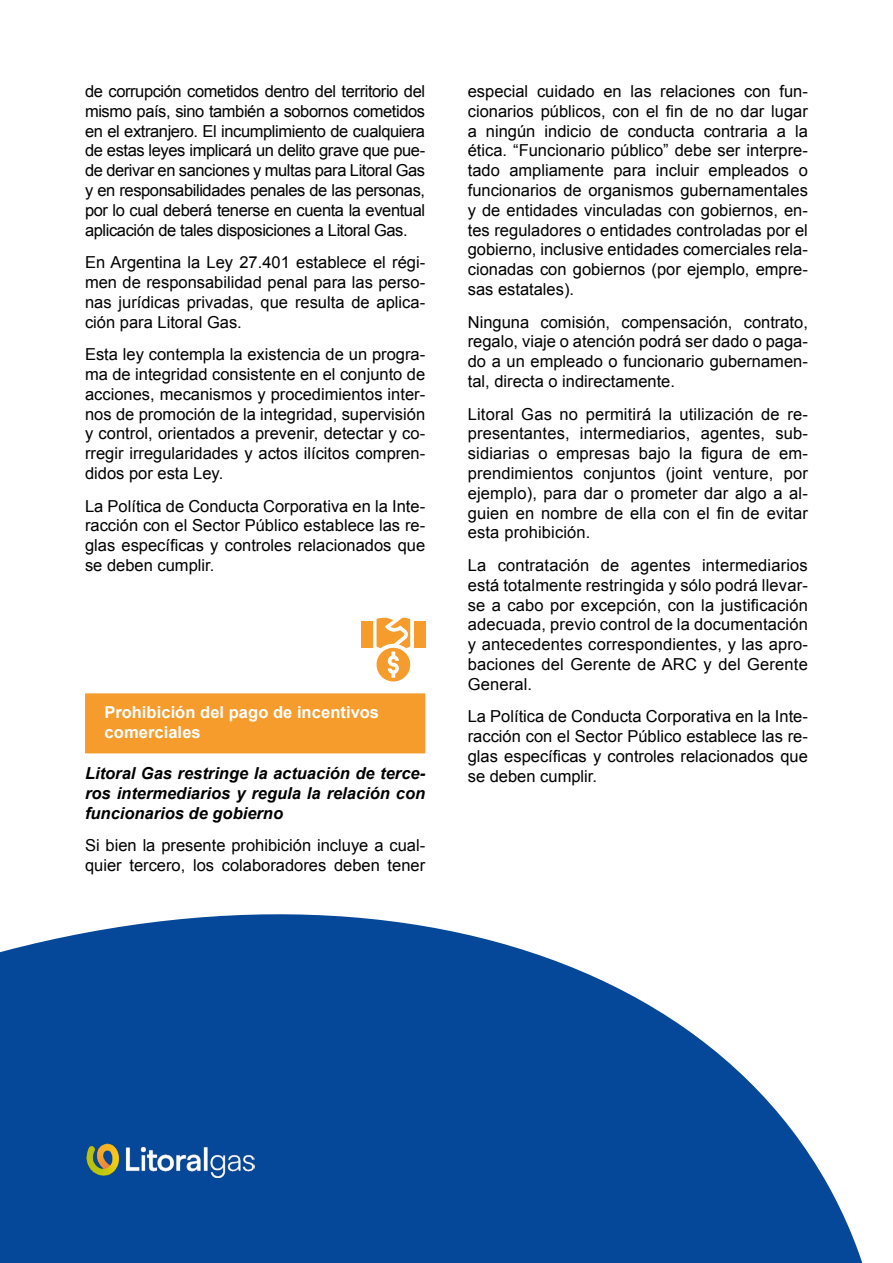
<style>
.page{position:relative;width:893px;height:1263px;background:#fff}
.page>*{position:absolute;margin:0;border:0;box-sizing:border-box;transform-origin:0 0}
.t1{font:16.5px/19.8px "Arial";color:#000;text-align:justify}
.t2{font:italic 700 16.5px/19.8px "Arial";color:#000;text-align:justify}
.t3{font:700 16.5px/19.8px "Arial";letter-spacing:.005em;color:#fff}
</style>
<div class="page">
<div style="left:85px;top:693px;width:340px;height:60px;background:#f59c2d"></div>
<svg style="left:0;top:914px;width:863px;height:349px;fill:#054798"></svg>
<div style="left:361px;top:622px;width:12px;height:26px;background:#f59c2d"></div>
<div style="left:414px;top:622px;width:11px;height:26px;background:#f59c2d"></div>
<svg style="left:376px;top:617px;width:35px;height:64px"></svg>
<img style="left:85px;top:1144px;width:170px;height:34px">
<p class="t1" style="left:85px;top:82px;width:342px">de corrupción cometidos dentro del territorio del mismo país, sino también a sobornos cometidos en el extranjero. El incumplimiento de cualquiera de estas leyes implicará un delito grave que pue&shy;de derivar en sanciones y multas para Litoral Gas y en responsabilidades penales de las personas, por lo cual deberá tenerse en cuenta la eventual aplicación de tales disposiciones a Litoral Gas.</p>
<p class="t1" style="left:85px;top:253px;width:342px">En Argentina la Ley 27.401 establece el régi&shy;men de responsabilidad penal para las perso&shy;nas jurídicas privadas, que resulta de aplica&shy;ción para Litoral Gas.</p>
<p class="t1" style="left:85px;top:345px;width:342px">Esta ley contempla la existencia de un progra&shy;ma de integridad consistente en el conjunto de acciones, mecanismos y procedimientos inter&shy;nos de promoción de la integridad, supervisión y control, orientados a prevenir, detectar y co&shy;rregir irregularidades y actos ilícitos compren&shy;didos por esta Ley.</p>
<p class="t1" style="left:85px;top:496px;width:342px">La Política de Conducta Corporativa en la Inte&shy;racción con el Sector Público establece las re&shy;glas específicas y controles relacionados que se deben cumplir.</p>
<p class="t3" style="left:105px;top:703px;width:276px">Prohibición del pago de incentivos comerciales</p>
<p class="t2" style="left:85px;top:764px;width:342px">Litoral Gas restringe la actuación de terce&shy;ros intermediarios y regula la relación con funcionarios de gobierno</p>
<p class="t1" style="left:85px;top:836px;width:342px">Si bien la presente prohibición incluye a cual&shy;quier tercero, los colaboradores deben tener</p>
<p class="t1" style="left:468px;top:82px;width:342px">especial cuidado en las relaciones con fun&shy;cionarios públicos, con el fin de no dar lugar a ningún indicio de conducta contraria a la ética. “Funcionario público” debe ser interpre&shy;tado ampliamente para incluir empleados o funcionarios de organismos gubernamentales y de entidades vinculadas con gobiernos, en&shy;tes reguladores o entidades controladas por el gobierno, inclusive entidades comerciales rela&shy;cionadas con gobiernos (por ejemplo, empre&shy;sas estatales).</p>
<p class="t1" style="left:468px;top:312px;width:342px">Ninguna comisión, compensación, contrato, regalo, viaje o atención podrá ser dado o paga&shy;do a un empleado o funcionario gubernamen&shy;tal, directa o indirectamente.</p>
<p class="t1" style="left:468px;top:404px;width:342px">Litoral Gas no permitirá la utilización de re&shy;presentantes, intermediarios, agentes, sub&shy;sidiarias o empresas bajo la figura de em&shy;prendimientos conjuntos (joint venture, por ejemplo), para dar o prometer dar algo a al&shy;guien en nombre de ella con el fin de evitar esta prohibición.</p>
<p class="t1" style="left:468px;top:555px;width:342px">La contratación de agentes intermediarios está totalmente restringida y sólo podrá llevar&shy;se a cabo por excepción, con la justificación adecuada, previo control de la documentación y antecedentes correspondientes, y las apro&shy;baciones del Gerente de ARC y del Gerente General.</p>
<p class="t1" style="left:468px;top:707px;width:342px">La Política de Conducta Corporativa en la Inte&shy;racción con el Sector Público establece las re&shy;glas específicas y controles relacionados que se deben cumplir.</p>
</div>
